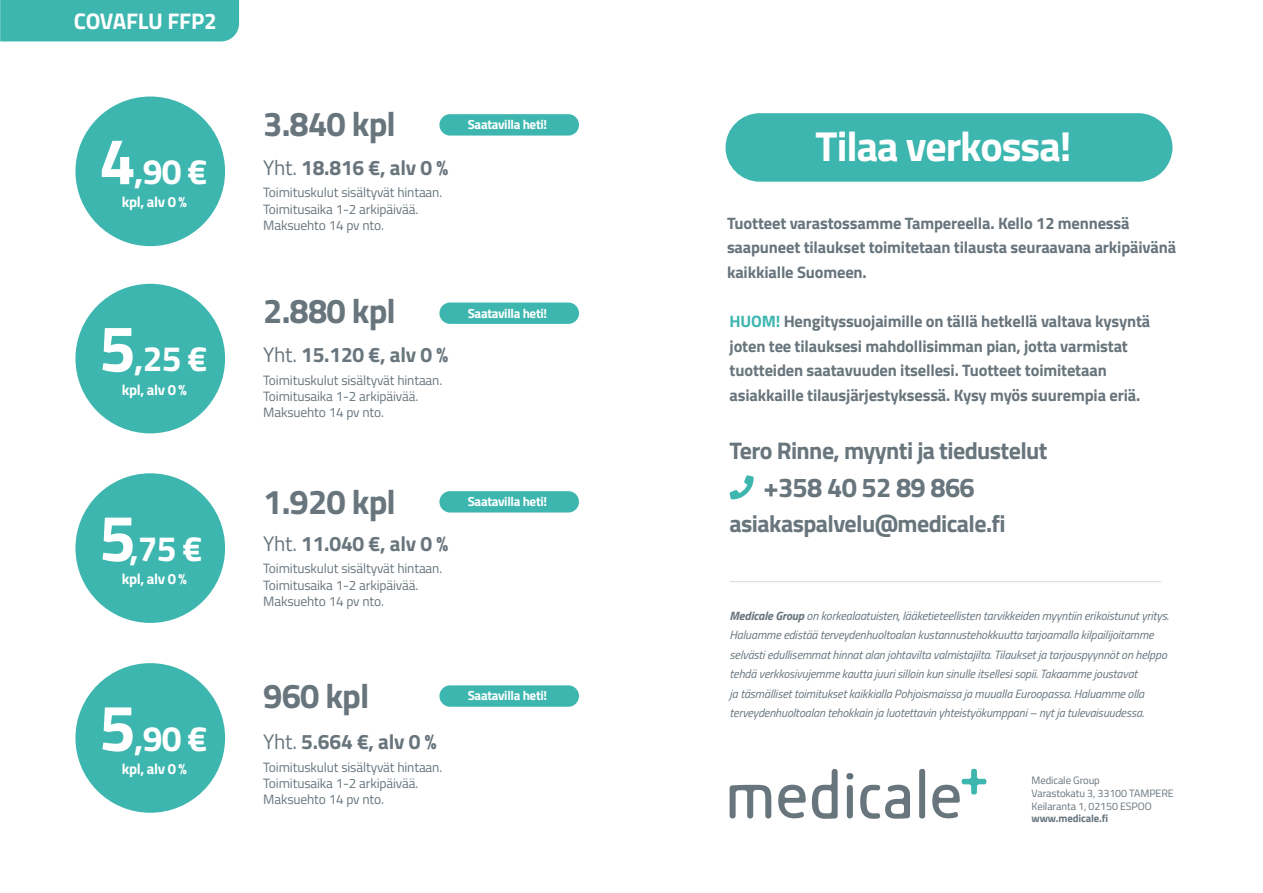
<style>
.page{position:relative;width:1263px;height:893px;background:#fff}
.page>*{position:absolute;margin:0;border:0;box-sizing:border-box;transform-origin:0 0}
.t1{font:700 42px "Titillium Web";letter-spacing:-.025em;color:#fff}
.t2{font:700 35.4px "Titillium Web";letter-spacing:-.025em;color:#fff}
.t3{font:700 34.5px "Titillium Web";letter-spacing:-.025em;color:#68757d}
.t4{font:700 27.3px "Titillium Web";letter-spacing:-.025em;color:#68757d}
.t5{font:700 24px "Titillium Web";letter-spacing:-.025em;color:#68757d}
.t6{font:700 22.65px "Titillium Web";letter-spacing:-.01em;color:#fff}
.t7{font:700 21px "Titillium Web";letter-spacing:-.01em;color:#68757d}
.t8{font:700 16.5px/24.6px "Titillium Web";letter-spacing:-.01em;color:#68757d}
.t9{font:700 14.85px "Titillium Web";letter-spacing:-.025em;color:#fff}
.t10{font:13.5px/16.2px "Titillium Web";letter-spacing:-.01em;color:#68757d}
.t11{font:700 13.05px "Titillium Web";letter-spacing:-.025em;color:#fff}
.t12{font:italic 12px/19.5px "Titillium Web";letter-spacing:-.01em;color:#68757d}
.t13{font:10.65px/12.8px "Titillium Web";letter-spacing:-.01em;color:#68757d}
.t14{font:700 10.65px "Titillium Web";letter-spacing:-.01em;color:#68757d}
.s1{font-size:65.7px}
.s2{font-weight:400}
.s3{color:#3db6af}
.s4{font-weight:700}
</style>
<div class="page">
<div style="left:0;top:0;width:239px;height:41px;background:#3db6af"></div>
<svg style="left:846px;top:773px;width:7px;height:6px"></svg>
<svg style="left:729px;top:785px;width:42px;height:33px"></svg>
<svg style="left:778px;top:785px;width:28px;height:34px"></svg>
<svg style="left:847px;top:785px;width:6px;height:33px"></svg>
<svg style="left:860px;top:785px;width:50px;height:34px"></svg>
<svg style="left:919px;top:768px;width:6px;height:50px"></svg>
<svg style="left:812px;top:768px;width:26px;height:51px"></svg>
<svg style="left:932px;top:769px;width:54px;height:50px"></svg>
<div style="left:75px;top:284px;width:150px;height:149px;background:#3db6af;border-radius:50%"></div>
<div style="left:75px;top:97px;width:150px;height:149px;background:#3db6af;border-radius:50%"></div>
<div style="left:75px;top:473px;width:150px;height:150px;background:#3db6af;border-radius:50%"></div>
<div style="left:75px;top:663px;width:150px;height:150px;background:#3db6af;border-radius:50%"></div>
<svg style="left:729px;top:475px;width:25px;height:24px"></svg>
<div style="left:725px;top:113px;width:447px;height:69px;background:#3db6af;border-radius:34px"></div>
<div style="left:439px;top:491px;width:140px;height:21px;background:#3db6af;border-radius:11px"></div>
<div style="left:439px;top:302px;width:140px;height:22px;background:#3db6af;border-radius:11px"></div>
<div style="left:439px;top:114px;width:140px;height:22px;background:#3db6af;border-radius:11px"></div>
<div style="left:439px;top:685px;width:140px;height:22px;background:#3db6af;border-radius:11px"></div>
<hr style="left:729px;top:581px;width:432px;height:1px;background:#d9d9d9">
<h3 class="t6" style="left:74px;top:4px;width:144px">COVAFLU FFP2</h3>
<h2 class="t2" style="left:99px;top:145px;width:110px"><span class="s1">4</span>,90 €</h2>
<p class="t9" style="left:122px;top:191px;width:66px">kpl, alv 0 %</p>
<h2 class="t2" style="left:99px;top:332px;width:110px"><span class="s1">5</span>,25 €</h2>
<p class="t9" style="left:122px;top:378px;width:66px">kpl, alv 0 %</p>
<h2 class="t2" style="left:99px;top:522px;width:105px"><span class="s1">5</span>,75 €</h2>
<p class="t9" style="left:122px;top:568px;width:66px">kpl, alv 0 %</p>
<h2 class="t2" style="left:99px;top:711px;width:110px"><span class="s1">5</span>,90 €</h2>
<p class="t9" style="left:122px;top:757px;width:66px">kpl, alv 0 %</p>
<h3 class="t3" style="left:263px;top:98px;width:134px">3.840 kpl</h3>
<h3 class="t7" style="left:263px;top:152px;width:186px"><span class="s2">Yht.</span> 18.816 €, alv 0 %</h3>
<p class="t10" style="left:263px;top:184px;width:181px">Toimituskulut sisältyvät hintaan.<br>Toimitusaika 1-2 arkipäivää.<br>Maksuehto 14 pv nto.</p>
<p class="t11" style="left:468px;top:115px;width:81px">Saatavilla heti!</p>
<h3 class="t3" style="left:263px;top:285px;width:134px">2.880 kpl</h3>
<h3 class="t7" style="left:263px;top:339px;width:186px"><span class="s2">Yht.</span> 15.120 €, alv 0 %</h3>
<p class="t10" style="left:263px;top:371px;width:181px">Toimituskulut sisältyvät hintaan.<br>Toimitusaika 1-2 arkipäivää.<br>Maksuehto 14 pv nto.</p>
<p class="t11" style="left:468px;top:303px;width:81px">Saatavilla heti!</p>
<h3 class="t3" style="left:263px;top:475px;width:134px">1.920 kpl</h3>
<h3 class="t7" style="left:263px;top:528px;width:186px"><span class="s2">Yht.</span> 11.040 €, alv 0 %</h3>
<p class="t10" style="left:263px;top:560px;width:181px">Toimituskulut sisältyvät hintaan.<br>Toimitusaika 1-2 arkipäivää.<br>Maksuehto 14 pv nto.</p>
<p class="t11" style="left:468px;top:492px;width:81px">Saatavilla heti!</p>
<h3 class="t3" style="left:263px;top:669px;width:108px">960 kpl</h3>
<h3 class="t7" style="left:263px;top:726px;width:175px"><span class="s2">Yht.</span> 5.664 €, alv 0 %</h3>
<p class="t10" style="left:263px;top:758px;width:181px">Toimituskulut sisältyvät hintaan.<br>Toimitusaika 1-2 arkipäivää.<br>Maksuehto 14 pv nto.</p>
<p class="t11" style="left:468px;top:686px;width:81px">Saatavilla heti!</p>
<h1 class="t1" style="left:816px;top:115px;width:257px">Tilaa verkossa!</h1>
<h3 class="t8" style="left:727px;top:210px;width:451px">Tuotteet varastossamme Tampereella. Kello 12 mennessä saapuneet tilaukset toimitetaan tilausta seuraavana arkipäivänä kaikkialle Suomeen.</h3>
<p class="t8" style="left:729px;top:308px;width:422px"><span class="s3">HUOM!</span> Hengityssuojaimille on tällä hetkellä valtava kysyntä joten tee tilauksesi mahdollisimman pian, jotta varmistat tuotteiden saatavuuden itsellesi. Tuotteet toimitetaan asiakkaille tilausjärjestyksessä. Kysy myös suurempia eriä.</p>
<h3 class="t5" style="left:729px;top:432px;width:320px">Tero Rinne, myynti ja tiedustelut</h3>
<h3 class="t4" style="left:763px;top:467px;width:213px">+358 40 52 89 866</h3>
<h3 class="t5" style="left:729px;top:505px;width:278px">asiakaspalvelu@medicale.fi</h3>
<p class="t12" style="left:729px;top:605px;width:441px"><span class="s4">Medicale Group</span> on korkealaatuisten, lääketieteellisten tarvikkeiden myyntiin erikoistunut yritys.<br>Haluamme edistää terveydenhuoltoalan kustannustehokkuutta tarjoamalla kilpailijoitamme selvästi edullisemmat hinnat alan johtavilta valmistajilta. Tilaukset ja tarjouspyynnöt on helppo tehdä verkkosivujemme kautta juuri silloin kun sinulle itsellesi sopii. Takaamme joustavat<br>ja täsmälliset toimitukset kaikkialla Pohjoismaissa ja muualla Euroopassa. Haluamme olla terveydenhuoltoalan tehokkain ja luotettavin yhteistyökumppani – nyt ja tulevaisuudessa.</p>
<p class="t13" style="left:1032px;top:773px;width:144px">Medicale Group<br>Varastokatu 3, 33100 TAMPERE<br>Keilaranta 1, 02150 ESPOO</p>
<p class="t14" style="left:1032px;top:811px;width:78px">www.medicale.fi</p>
</div>
